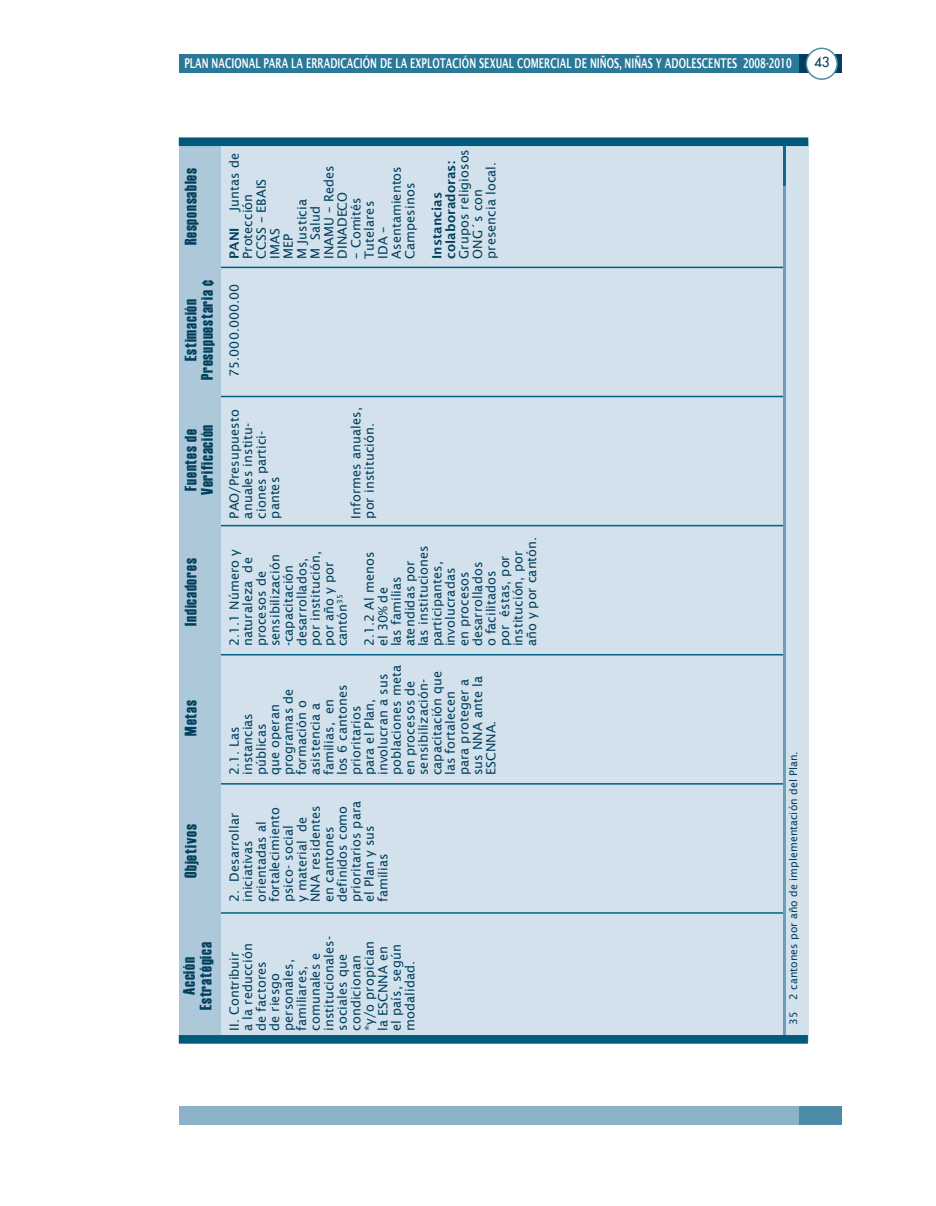
<style>
.page{position:relative;width:936px;height:1206px;background:#fff}
.page>*{position:absolute;margin:0;border:0;box-sizing:border-box;transform-origin:0 0}
.t1{font:16.5px/16.5px "Haettenschweiler";letter-spacing:.05em;color:#003e5e;text-align:center}
.t2{font:600 13.5px "Lucida Sans";letter-spacing:.005em;color:#fff;scale:.66 1}
.t3{font:13.5px "Futura";color:#003e5e}
.t4{font:12.75px/13.5px "Lucida Sans";letter-spacing:.005em;color:#003e5e}
.t5{font:600 12.75px/13.5px "Lucida Sans";letter-spacing:.005em;color:#003e5e}
.t6{font:10.5px "Lucida Sans";letter-spacing:.005em;color:#003e5e}
</style>
<div class="page">
<div style="left:179px;top:55px;width:633px;height:18px;background:#2a7998"></div>
<div style="left:799px;top:55px;width:43px;height:18px;background:#003e5e"></div>
<div style="left:806px;top:48px;width:30px;height:31px;background:#fff;border-radius:50%"></div>
<div style="left:805px;top:48px;width:32px;height:32px;border:2px solid #4d8ba8;border-radius:50%"></div>
<div style="left:179px;top:1106px;width:633px;height:18px;background:#8bb2c8"></div>
<div style="left:799px;top:1106px;width:43px;height:18px;background:#4d8ba8"></div>
<div style="left:184px;top:141px;width:623px;height:900px;background:#d2e1eb"></div>
<hr style="left:179px;top:266px;width:604px;height:2px;background:#016182">
<hr style="left:200px;top:524px;width:583px;height:2px;background:#016182">
<hr style="left:179px;top:395px;width:604px;height:2px;background:#016182">
<hr style="left:200px;top:653px;width:583px;height:2px;background:#016182">
<hr style="left:200px;top:783px;width:583px;height:1px;background:#016182">
<hr style="left:200px;top:912px;width:583px;height:1px;background:#016182">
<div style="left:179px;top:143px;width:42px;height:896px;background:#adc8d8"></div>
<hr style="left:782px;top:177px;width:3px;height:864px;background:#6c9eb8">
<hr style="left:782px;top:138px;width:3px;height:47px;background:#10698a">
<div style="left:179px;top:1034px;width:628px;height:9px;background:#005a7b;border:2px solid #005a7b"></div>
<div style="left:179px;top:137px;width:629px;height:9px;background:#005a7b;border:2px solid #005a7b"></div>
<p class="t2" style="left:184px;top:55px;width:921px">PLAN NACIONAL PARA LA ERRADICACIÓN DE LA EXPLOTACIÓN SEXUAL COMERCIAL DE NIÑOS, NIÑAS Y ADOLESCENTES 2008-2010</p>
<p class="t3" style="left:813px;top:54px;width:17px">43</p>
<p class="t1" style="left:181px;top:245px;width:79px;rotate:-90deg">Responsables</p>
<p class="t1" style="left:181px;top:380px;width:102px;rotate:-90deg">Estimación<br>Presupuestaria ¢</p>
<p class="t1" style="left:181px;top:495px;width:72px;text-align:left;rotate:-90deg">Fuentes de<br>Verificación</p>
<p class="t1" style="left:181px;top:625px;width:69px;rotate:-90deg">Indicadores</p>
<p class="t1" style="left:181px;top:735px;width:37px;rotate:-90deg">Metas</p>
<p class="t1" style="left:181px;top:878px;width:55px;rotate:-90deg">Objetivos</p>
<p class="t1" style="left:180px;top:1010px;width:69px;rotate:-90deg">Acción<br>Estratégica</p>
<p class="t4" style="left:349px;top:259px;width:94px;rotate:-90deg">– Comités<br>Tutelares<br>IDA –<br>Asentamientos<br>Campesinos</p>
<p class="t5" style="left:430px;top:259px;width:99px;rotate:-90deg">Instancias colaboradoras:</p>
<p class="t4" style="left:457px;top:259px;width:111px;rotate:-90deg">Grupos religiosos<br>ONG´s con presencia local.</p>
<p class="t4" style="left:227px;top:259px;width:107px;text-indent:48px;rotate:-90deg">Juntas de<br>Protección<br>CCSS – EBAIS<br>IMAS<br>MEP<br>M Justicia<br>M Salud<br>INAMU – Redes<br>DINADECO</p>
<p class="t5" style="left:227px;top:259px;width:33px;rotate:-90deg">PANI</p>
<p class="t4" style="left:227px;top:377px;width:95px;rotate:-90deg">75.000.000.00</p>
<p class="t4" style="left:227px;top:518px;width:110px;rotate:-90deg">PAO/Presupuesto anuales institu&shy;ciones partici&shy;pantes</p>
<p class="t4" style="left:349px;top:518px;width:112px;rotate:-90deg">Informes anuales, por institución.</p>
<p class="t4" style="left:227px;top:646px;width:99px;rotate:-90deg">2.1.1 Número y naturaleza de procesos de sensibilización -capacitación desarrollados, por institución, por año y por cantón<sup>35</sup></p>
<p class="t4" style="left:362px;top:646px;width:111px;rotate:-90deg">2.1.2 Al menos<br>el 30% de<br>las familias atendidas por<br>las instituciones participantes, involucradas<br>en procesos desarrollados<br>o facilitados<br>por éstas, por institución, por año y por cantón.</p>
<p class="t4" style="left:227px;top:775px;width:111px;rotate:-90deg">2.1. Las instancias públicas<br>que operan programas de formación o asistencia a familias, en<br>los 6 cantones prioritarios<br>para el Plan, involucran a sus poblaciones meta en procesos de sensibilización&shy;capacitación que las fortalecen para proteger a sus NNA ante la<br>ESCNNA.</p>
<p class="t4" style="left:227px;top:901px;width:103px;rotate:-90deg">2. Desarrollar iniciativas orientadas al fortalecimiento psico- social<br>y material de<br>NNA residentes en cantones definidos como prioritarios para el Plan y sus familias</p>
<p class="t4" style="left:227px;top:1030px;width:96px;rotate:-90deg">II. Contribuir<br>a la reducción de factores<br>de riesgo personales, familiares, comunales e institucionales&shy;sociales que condicionan *y/o propician la ESCNNA en el país, según modalidad.</p>
<p class="t6" style="left:787px;top:1024px;width:275px;rotate:-90deg">35 2 cantones por año de implementación del Plan.</p>
</div>
